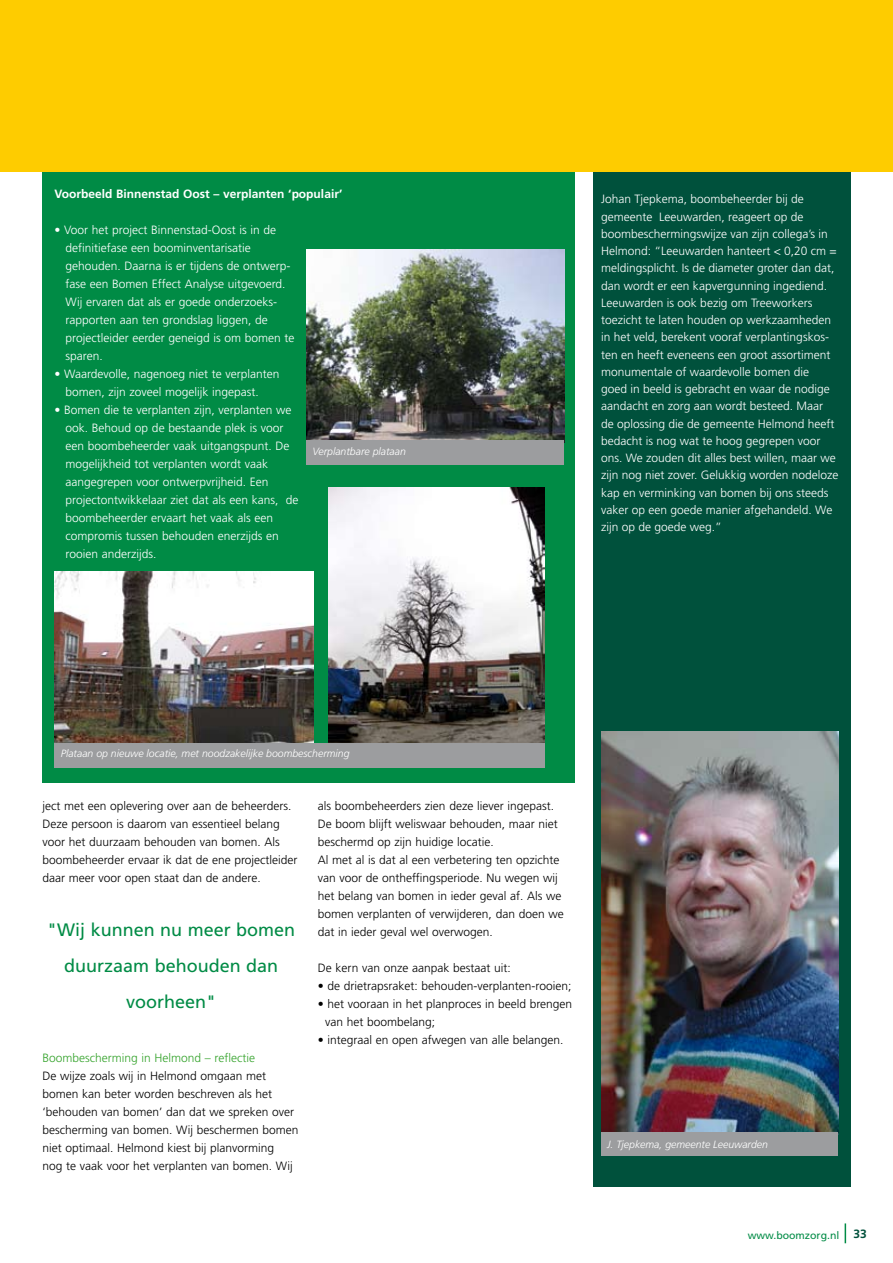
<style>
.page{position:relative;width:893px;height:1263px;background:#fff}
.page>*{position:absolute;margin:0;border:0;box-sizing:border-box;transform-origin:0 0}
.t1{font:18px/36px "Frutiger";color:#008b45;text-align:center}
.t2{font:300 12px/17.2px "Frutiger";color:#fff}
.t3{font:300 12px/18px "Frutiger";color:#000}
.t4{font:700 12px "Frutiger";color:#fff}
.t5{font:300 12px "Frutiger";color:#35a32c}
.t6{font:italic 300 10.5px "Frutiger";color:#fff}
.t7{font:10.5px "Frutiger";color:#008b45}
.s1{font-weight:700;font-size:12px;color:#00513c}
</style>
<div class="page">
<svg style="left:845px;top:1223px;width:1px;height:20px"></svg>
<div style="left:43px;top:167px;width:532px;height:615px;background:#008b45"></div>
<img style="left:306px;top:249px;width:258px;height:192px">
<img style="left:328px;top:488px;width:216px;height:255px">
<div style="left:306px;top:441px;width:258px;height:24px;background:#9c9d9f"></div>
<img style="left:54px;top:571px;width:260px;height:172px">
<div style="left:54px;top:743px;width:491px;height:24px;background:#9c9d9f"></div>
<div style="left:593px;top:142px;width:257px;height:1044px;background:#00513c"></div>
<div style="left:0;top:0;width:893px;height:172px;background:#fecc00"></div>
<img style="left:602px;top:731px;width:237px;height:404px">
<div style="left:602px;top:1132px;width:236px;height:23px;background:#9c9d9f"></div>
<p class="t4" style="left:55px;top:187px;width:289px">Voorbeeld Binnenstad Oost – verplanten ‘populair’</p>
<p class="t2" style="left:66px;top:221px;width:230px;line-height:18px;text-indent:-11px">• Voor het project Binnenstad-Oost is in de definitiefase een boominventarisatie gehouden. Daarna is er tijdens de ontwerp&shy;fase een Bomen Effect Analyse uitgevoerd.<br>Wij ervaren dat als er goede onderzoeks&shy;rapporten aan ten grondslag liggen, de projectleider eerder geneigd is om bomen te sparen.</p>
<p class="t2" style="left:66px;top:365px;width:216px;line-height:18px;text-indent:-11px">• Waardevolle, nagenoeg niet te verplanten bomen, zijn zoveel mogelijk ingepast.</p>
<p class="t2" style="left:66px;top:401px;width:234px;line-height:18px;text-indent:-11px">• Bomen die te verplanten zijn, verplanten we ook. Behoud op de bestaande plek is voor een boombeheerder vaak uitgangspunt. De mogelijkheid tot verplanten wordt vaak aangegrepen voor ontwerpvrijheid. Een projectontwikkelaar ziet dat als een kans, de boombeheerder ervaart het vaak als een compromis tussen behouden enerzijds en rooien anderzijds.</p>
<p class="t6" style="left:313px;top:445px;width:95px">Verplantbare plataan</p>
<p class="t2" style="left:601px;top:191px;width:239px">Johan Tjepkema, boombeheerder bij de gemeente Leeuwarden, reageert op de boombeschermingswijze van zijn collega’s in Helmond: “Leeuwarden hanteert &lt; 0,20 cm = meldingsplicht. Is de diameter groter dan dat, dan wordt er een kapvergunning ingediend.<br>Leeuwarden is ook bezig om Treeworkers toezicht te laten houden op werkzaamheden in het veld, berekent vooraf verplantingskos&shy;ten en heeft eveneens een groot assortiment monumentale of waardevolle bomen die<br>goed in beeld is gebracht en waar de nodige aandacht en zorg aan wordt besteed. Maar de oplossing die de gemeente Helmond heeft bedacht is nog wat te hoog gegrepen voor ons. We zouden dit alles best willen, maar we zijn nog niet zover. Gelukkig worden nodeloze kap en verminking van bomen bij ons steeds vaker op een goede manier afgehandeld. We zijn op de goede weg.”</p>
<p class="t6" style="left:61px;top:748px;width:290px">Plataan op nieuwe locatie, met noodzakelijke boombescherming</p>
<p class="t3" style="left:43px;top:797px;width:256px">ject met een oplevering over aan de beheerders.<br>Deze persoon is daarom van essentieel belang voor het duurzaam behouden van bomen. Als boombeheerder ervaar ik dat de ene projectleider daar meer voor open staat dan de andere.</p>
<h1 class="t1" style="left:47px;top:912px;width:250px">"Wij kunnen nu meer bomen duurzaam behouden dan voorheen"</h1>
<p class="t5" style="left:43px;top:1051px;width:214px">Boombescherming in Helmond – reflectie</p>
<p class="t3" style="left:43px;top:1067px;width:258px">De wijze zoals wij in Helmond omgaan met bomen kan beter worden beschreven als het ‘behouden van bomen’ dan dat we spreken over bescherming van bomen. Wij beschermen bomen niet optimaal. Helmond kiest bij planvorming<br>nog te vaak voor het verplanten van bomen. Wij</p>
<p class="t3" style="left:318px;top:797px;width:247px">als boombeheerders zien deze liever ingepast.<br>De boom blijft weliswaar behouden, maar niet beschermd op zijn huidige locatie.<br>Al met al is dat al een verbetering ten opzichte van voor de ontheffingsperiode. Nu wegen wij het belang van bomen in ieder geval af. Als we bomen verplanten of verwijderen, dan doen we dat in ieder geval wel overwogen.</p>
<p class="t3" style="left:318px;top:959px;width:194px">De kern van onze aanpak bestaat uit:</p>
<p class="t3" style="left:318px;top:977px;width:255px">• de drietrapsraket: behouden-verplanten-rooien;</p>
<p class="t3" style="left:325px;top:995px;width:248px;text-indent:-7px">• het vooraan in het planproces in beeld brengen van het boombelang;</p>
<p class="t3" style="left:318px;top:1031px;width:247px">• integraal en open afwegen van alle belangen.</p>
<p class="t6" style="left:607px;top:1138px;width:163px">J. Tjepkema, gemeente Leeuwarden</p>
<p class="t7" style="left:748px;top:1229px;width:121px">www.boomzorg.nl <span class="s1">33</span></p>
</div>
